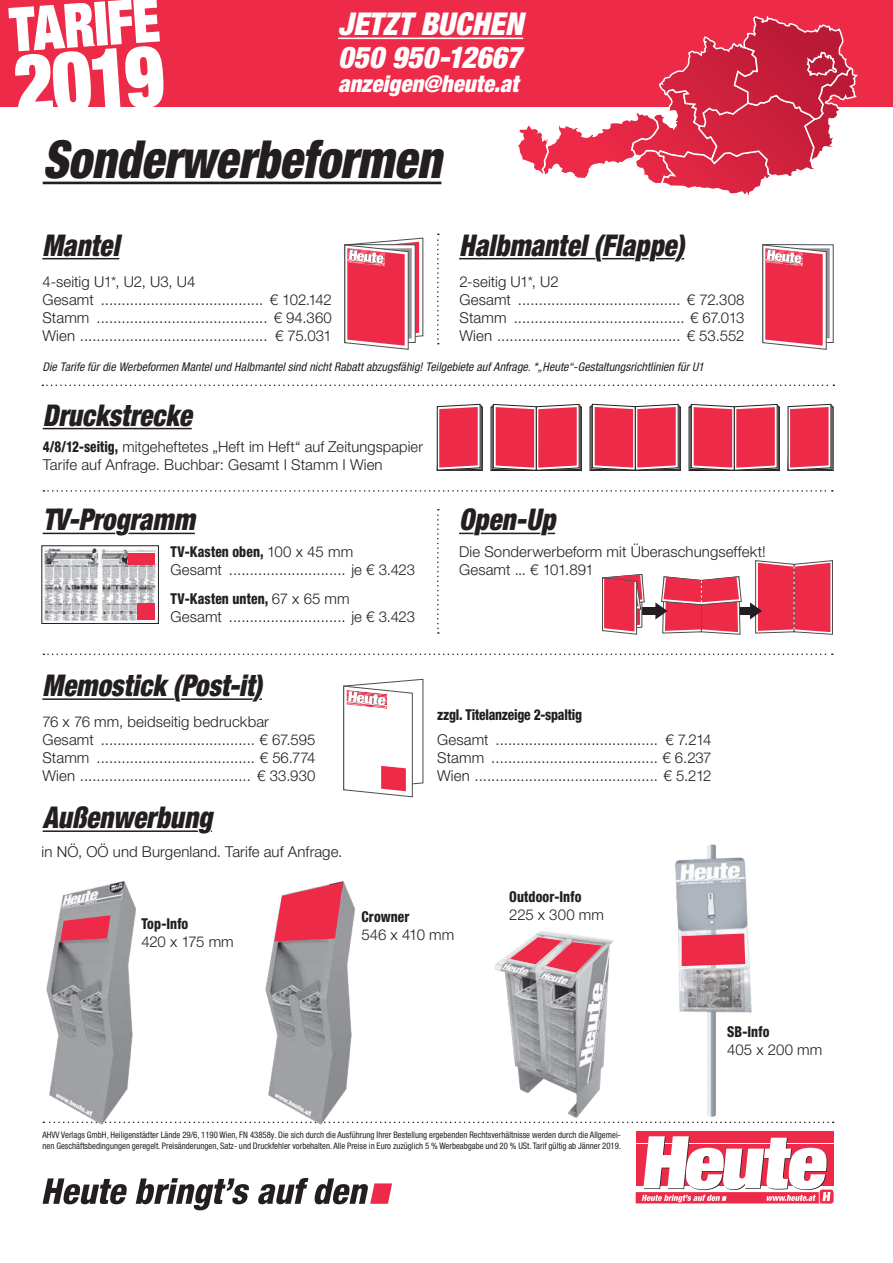
<style>
.page{position:relative;width:893px;height:1263px;background:#fff}
.page>*{position:absolute;margin:0;border:0;box-sizing:border-box;transform-origin:0 0}
.t1{font:900 condensed 85.5px "Helvetica Neue LT Pro";color:#fff;scale:.88 1}
.t2{font:900 condensed 61.35px "Helvetica Neue LT Pro";color:#fff;scale:.88 1}
.t3{font:italic 900 condensed 52.5px "Helvetica Neue LT Pro";color:#231f20;scale:.9 1}
.t4{font:italic 900 condensed 31.5px "Helvetica Neue LT Pro";color:#fff}
.t5{font:italic 900 condensed 30px "Helvetica Neue LT Pro";color:#231f20;scale:.9 1}
.t6{font:italic 900 condensed 30px "Helvetica Neue LT Pro";letter-spacing:-.005em;color:#fff}
.t7{font:italic 900 condensed 23.25px "Helvetica Neue LT Pro";color:#fff}
.t8{font:300 15px/18px "Helvetica Neue LT Pro";letter-spacing:.005em;color:#231f20}
.t9{font:800 condensed 15px "Helvetica Neue LT Pro";color:#231f20;scale:.9 1}
.t10{font:italic condensed 12px "Helvetica Neue LT Pro";letter-spacing:.005em;color:#231f20}
.t11{font:condensed 9px/10.5px "Helvetica Neue LT Pro";color:#231f20}
.s1{font-weight:800;font-stretch:condensed}
</style>
<div class="page">
<div style="left:0;top:0;width:893px;height:106px;background:#ed2a47"></div>
<svg style="left:166px;top:1121px;width:668px;height:2px"></svg>
<hr style="left:338px;top:38px;width:185px;height:1px;background:#fff">
<svg style="left:516px;top:15px;width:343px;height:182px"></svg>
<img style="left:474px;top:931px;width:171px;height:192px">
<svg style="left:510px;top:937px;width:93px;height:36px;background:#db7f8e"></svg>
<img style="left:42px;top:881px;width:124px;height:244px">
<svg style="left:60px;top:915px;width:51px;height:26px"></svg>
<img style="left:241px;top:881px;width:144px;height:244px">
<svg style="left:274px;top:882px;width:69px;height:59px"></svg>
<img style="left:675px;top:864px;width:77px;height:253px">
<svg style="left:682px;top:933px;width:63px;height:33px;background:#ec3a55"></svg>
<hr style="left:43px;top:182px;width:398px;height:2px;background:#231f20">
<svg style="left:42px;top:257px;width:78px;height:3px"></svg>
<svg style="left:459px;top:257px;width:226px;height:3px"></svg>
<svg style="left:42px;top:385px;width:792px;height:1px"></svg>
<svg style="left:437px;top:233px;width:2px;height:111px"></svg>
<hr style="left:43px;top:428px;width:149px;height:1px;background:#231f20">
<svg style="left:43px;top:427px;width:149px;height:1px"></svg>
<svg style="left:345px;top:238px;width:78px;height:112px"></svg>
<svg style="left:763px;top:244px;width:70px;height:106px"></svg>
<svg style="left:491px;top:404px;width:91px;height:68px;background:#d94b60"></svg>
<svg style="left:590px;top:404px;width:91px;height:67px;background:#d8485e"></svg>
<svg style="left:689px;top:404px;width:91px;height:68px;background:#d94b60"></svg>
<svg style="left:437px;top:404px;width:46px;height:67px;background:#d7485d"></svg>
<svg style="left:788px;top:404px;width:45px;height:67px;background:#db495f"></svg>
<svg style="left:42px;top:653px;width:791px;height:211px"></svg>
<svg style="left:43px;top:490px;width:790px;height:144px"></svg>
<svg style="left:43px;top:1178px;width:349px;height:32px"></svg>
<svg style="left:636px;top:1131px;width:197px;height:72px"></svg>
<h2 class="t2" style="left:7px;top:-11px;width:172px;rotate:-4deg">TARIFE</h2>
<h1 class="t1" style="left:10px;top:29px;width:172px;rotate:-4deg">2019</h1>
<h3 class="t4" style="left:338px;top:5px;width:187px">JETZT BUCHEN</h3>
<h3 class="t6" style="left:338px;top:40px;width:185px">050 950-12667</h3>
<h3 class="t7" style="left:338px;top:70px;width:182px">anzeigen@heute.at</h3>
<h3 class="t3" style="left:43px;top:128px;width:445px">Sonderwerbeformen</h3>
<h3 class="t5" style="left:42px;top:227px;width:87px">Mantel</h3>
<p class="t8" style="left:42px;top:272px;width:291px">4-seitig U1*, U2, U3, U4<br>Gesamt ....................................... € 102.142<br>Stamm ......................................... € 94.360<br>Wien ............................................. € 75.031</p>
<h3 class="t5" style="left:459px;top:227px;width:252px">Halbmantel (Flappe)</h3>
<p class="t8" style="left:459px;top:272px;width:287px">2-seitig U1*, U2<br>Gesamt ....................................... € 72.308<br>Stamm ......................................... € 67.013<br>Wien ............................................ € 53.552</p>
<p class="t10" style="left:42px;top:359px;width:663px">Die Tarife für die Werbeformen Mantel und Halbmantel sind nicht Rabatt abzugsfähig! Teilgebiete auf Anfrage. *„Heute“-Gestaltungsrichtlinien für U1</p>
<h3 class="t5" style="left:43px;top:397px;width:167px">Druckstrecke</h3>
<p class="t8" style="left:43px;top:438px;width:382px"><span class="s1">4/8/12-seitig,</span> mitgeheftetes „Heft im Heft“ auf Zeitungspapier<br>Tarife auf Anfrage. Buchbar: Gesamt I Stamm I Wien</p>
<h3 class="t5" style="left:43px;top:502px;width:170px">TV-Programm</h3>
<p class="t8" style="left:171px;top:542px;width:246px"><span class="s1">TV-Kasten oben,</span> 100 x 45 mm<br>Gesamt ............................ je € 3.423</p>
<p class="t8" style="left:171px;top:589px;width:246px"><span class="s1">TV-Kasten unten,</span> 67 x 65 mm<br>Gesamt ............................ je € 3.423</p>
<h3 class="t5" style="left:459px;top:502px;width:108px">Open-Up</h3>
<p class="t8" style="left:459px;top:542px;width:308px">Die Sonderwerbeform mit Überaschungseffekt!<br>Gesamt ... € 101.891</p>
<h3 class="t5" style="left:42px;top:667px;width:246px">Memostick (Post-it)</h3>
<p class="t8" style="left:42px;top:712px;width:275px">76 x 76 mm, beidseitig bedruckbar Gesamt ..................................... € 67.595<br>Stamm ...................................... € 56.774<br>Wien ......................................... € 33.930</p>
<h3 class="t5" style="left:43px;top:800px;width:190px">Außenwerbung</h3>
<p class="t8" style="left:42px;top:842px;width:302px">in NÖ, OÖ und Burgenland. Tarife auf Anfrage.</p>
<p class="t9" style="left:437px;top:706px;width:163px">zzgl. Titelanzeige 2-spaltig</p>
<p class="t8" style="left:437px;top:730px;width:276px;text-align:justify">Gesamt ....................................... € 7.214<br>Stamm ........................................ € 6.237<br>Wien ............................................ € 5.212</p>
<p class="t9" style="left:141px;top:915px;width:54px">Top-Info</p>
<p class="t8" style="left:141px;top:932px;width:94px">420 x 175 mm</p>
<p class="t9" style="left:361px;top:907px;width:55px">Crowner</p>
<p class="t8" style="left:361px;top:925px;width:94px">546 x 410 mm</p>
<p class="t9" style="left:509px;top:887px;width:82px">Outdoor-Info</p>
<p class="t8" style="left:509px;top:905px;width:96px">225 x 300 mm</p>
<p class="t11" style="left:43px;top:1129px;width:580px">AHVV Verlags GmbH, Heiligenstädter Lände 29/6, 1190 Wien, FN 43858y. Die sich durch die Ausführung Ihrer Bestellung ergebenden Rechtsverhältnisse werden durch die Allgemei&shy;nen Geschäftsbedingungen geregelt. Preisänderungen, Satz- und Druckfehler vorbehalten. Alle Preise in Euro zuzüglich 5 % Werbeabgabe und 20 % USt. Tarif gültig ab Jänner 2019.</p>
<p class="t9" style="left:727px;top:1022px;width:48px">SB-Info</p>
<p class="t8" style="left:727px;top:1040px;width:97px">405 x 200 mm</p>
</div>
